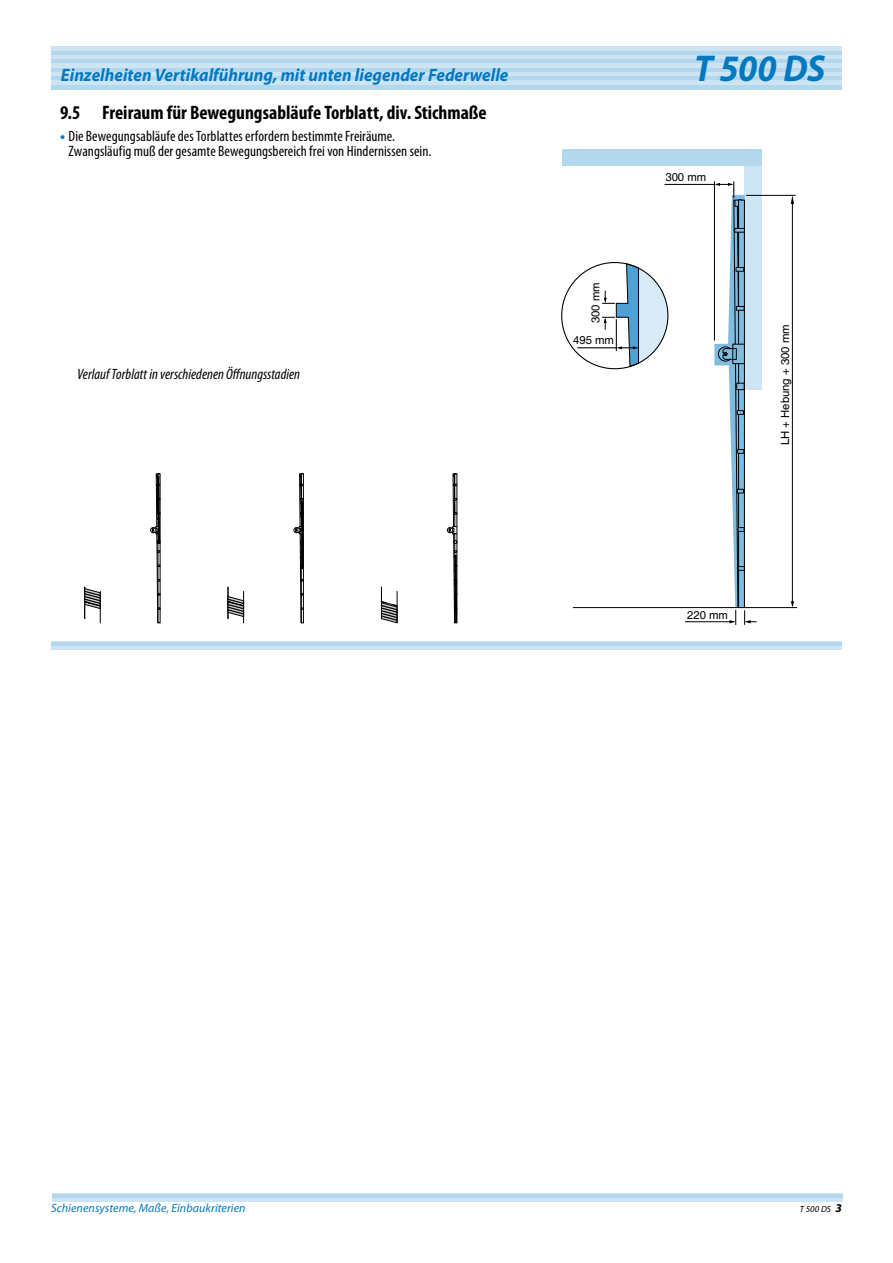
<style>
.page{position:relative;width:893px;height:1263px;background:#fff}
.page>*{position:absolute;margin:0;border:0;box-sizing:border-box;transform-origin:0 0}
.t1{font:italic 700 37.5px "Myriad Pro";color:#0079c1;scale:.95 1}
.t2{font:700 condensed 19.5px "Myriad Pro";color:#000}
.t3{font:italic 700 18px "Myriad Pro";color:#0079c1;scale:.95 1}
.t4{font:condensed 15px/15px "Myriad Pro";letter-spacing:.005em;color:#000}
.t5{font:italic condensed 15px "Myriad Pro";color:#000}
.t6{font:italic 12px "Myriad Pro";letter-spacing:.005em;color:#0079c1}
.t7{font:11.4px "Helvetica";color:#000}
.t8{font:italic 9px "Myriad Pro";color:#000}
.s1{font-weight:700;font-stretch:normal;color:#0079c1}
.s2{font-weight:700;font-size:12px}
</style>
<div class="page">
<hr style="left:51px;top:47px;width:791px;height:4px;background:#cce4f3">
<hr style="left:51px;top:51px;width:791px;height:4px;background:#b3d7ed">
<div style="left:51px;top:55px;width:791px;height:5px;background:#cce4f3"></div>
<svg style="left:51px;top:60px;width:791px;height:4px;background:#b9daee"></svg>
<hr style="left:51px;top:64px;width:791px;height:4px;background:#cce4f3">
<hr style="left:51px;top:68px;width:791px;height:4px;background:#b3d7ed">
<div style="left:51px;top:72px;width:791px;height:5px;background:#cce4f3"></div>
<svg style="left:51px;top:77px;width:791px;height:4px;background:#b9daee"></svg>
<hr style="left:51px;top:81px;width:791px;height:4px;background:#cce4f3">
<hr style="left:51px;top:85px;width:791px;height:4px;background:#b3d7ed">
<hr style="left:51px;top:641px;width:791px;height:1px;background:#cce4f3">
<hr style="left:51px;top:642px;width:791px;height:4px;background:#b3d7ed">
<hr style="left:51px;top:646px;width:791px;height:3px;background:#cce4f3">
<hr style="left:52px;top:1193px;width:790px;height:1px;background:#cce4f3">
<hr style="left:52px;top:1194px;width:790px;height:4px;background:#b3d7ed">
<hr style="left:52px;top:1198px;width:790px;height:3px;background:#cce4f3">
<svg style="left:150px;top:474px;width:10px;height:149px"></svg>
<hr style="left:84px;top:587px;width:1px;height:32px;background:#000">
<hr style="left:100px;top:591px;width:1px;height:32px;background:#000">
<svg style="left:84px;top:588px;width:17px;height:21px"></svg>
<svg style="left:294px;top:474px;width:10px;height:149px"></svg>
<hr style="left:228px;top:587px;width:1px;height:32px;background:#000">
<hr style="left:243px;top:591px;width:1px;height:32px;background:#000">
<svg style="left:227px;top:596px;width:17px;height:21px"></svg>
<svg style="left:447px;top:474px;width:10px;height:149px"></svg>
<hr style="left:381px;top:587px;width:1px;height:32px;background:#000">
<hr style="left:397px;top:591px;width:1px;height:32px;background:#000">
<svg style="left:380px;top:601px;width:18px;height:22px"></svg>
<div style="left:745px;top:166px;width:17px;height:223px;background:#cce4f3"></div>
<div style="left:562px;top:149px;width:200px;height:17px;background:#b3d7ed"></div>
<hr style="left:577px;top:348px;width:39px;height:1px;background:#000">
<svg style="left:602px;top:264px;width:66px;height:103px"></svg>
<hr style="left:665px;top:184px;width:49px;height:1px;background:#000">
<hr style="left:685px;top:621px;width:46px;height:1px;background:#000">
<svg style="left:714px;top:181px;width:43px;height:444px"></svg>
<hr style="left:746px;top:195px;width:49px;height:1px;background:#000">
<hr style="left:792px;top:200px;width:1px;height:402px;background:#000">
<svg style="left:791px;top:601px;width:3px;height:6px"></svg>
<svg style="left:791px;top:195px;width:3px;height:9px"></svg>
<hr style="left:573px;top:607px;width:224px;height:1px;background:#000">
<p class="t3" style="left:61px;top:64px;width:473px">Einzelheiten Vertikalführung, mit unten liegender Federwelle</p>
<h2 class="t2" style="left:60px;top:100px;width:428px">9.5 Freiraum für Bewegungsabläufe Torblatt, div. Stichmaße</h2>
<p class="t4" style="left:69px;top:128px;width:364px;text-indent:-9px"><span class="s1">•</span> Die Bewegungsabläufe des Torblattes erfordern bestimmte Freiräume.<br>Zwangsläufig muß der gesamte Bewegungsbereich frei von Hindernissen sein.</p>
<p class="t5" style="left:77px;top:364px;width:225px">Verlauf Torblatt in verschiedenen Öffnungsstadien</p>
<p class="t7" style="left:589px;top:323px;width:42px;rotate:-90deg">300 mm</p>
<p class="t7" style="left:573px;top:334px;width:42px">495 mm</p>
<h1 class="t1" style="left:694px;top:44px;width:140px">T 500 DS</h1>
<p class="t7" style="left:665px;top:170px;width:42px">300 mm</p>
<p class="t7" style="left:779px;top:445px;width:123px;rotate:-90deg">LH + Hebung + 300 mm</p>
<p class="t7" style="left:687px;top:608px;width:42px">220 mm</p>
<p class="t6" style="left:51px;top:1201px;width:196px">Schienensysteme, Maße, Einbaukriterien</p>
<p class="t8" style="left:800px;top:1204px;width:43px">T 500 DS <span class="s2">3</span></p>
</div>
